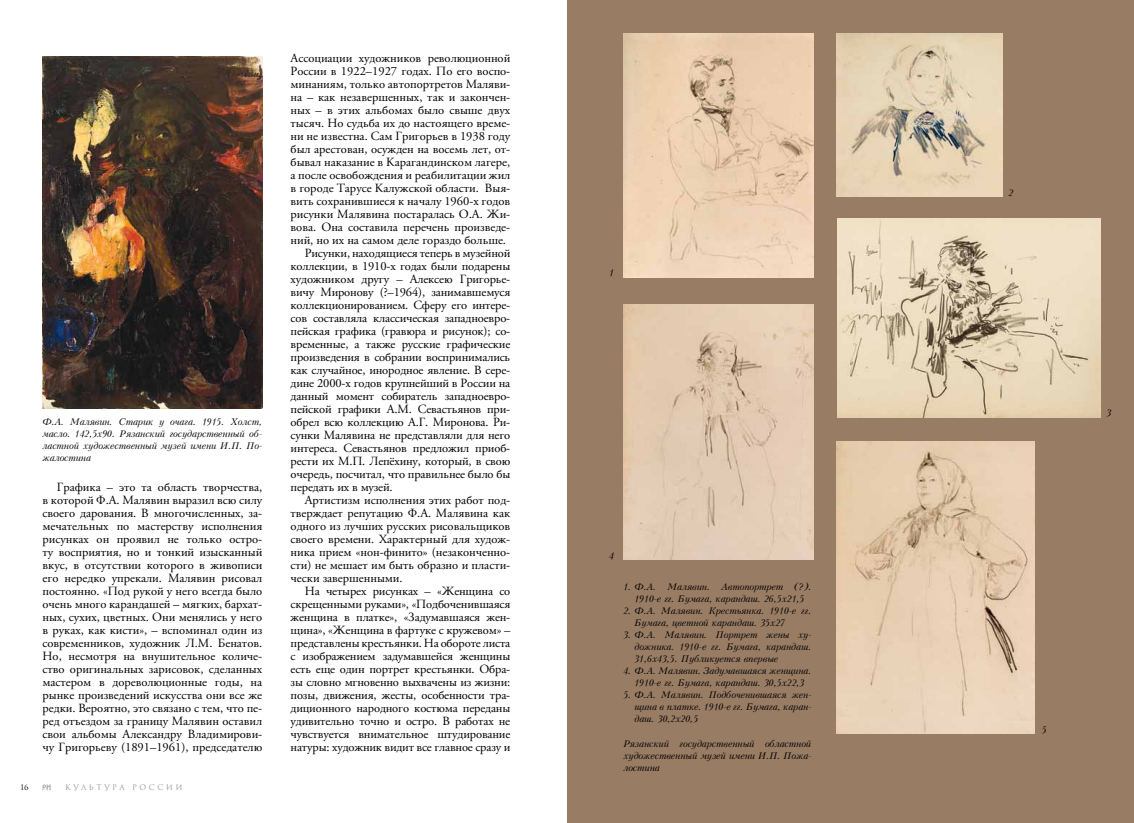
<style>
.page{position:relative;width:1134px;height:823px;background:#fff}
.page>*{position:absolute;margin:0;border:0;box-sizing:border-box;transform-origin:0 0}
.t1{font:12.5px/13px "APC Garamond";letter-spacing:-.01em;color:#000;text-align:justify}
.t2{font:italic 9px/12px "Kudryashev";letter-spacing:-.02em;color:#000;text-align:justify}
.t3{font:7.5px "Romul";letter-spacing:.33em;color:#939598}
.t4{font:7.5px "Romul";color:#000}
</style>
<div class="page">
<svg style="left:43px;top:784px;width:8px;height:5px"></svg>
<div style="left:567px;top:0;width:567px;height:822px;background:#997c64"></div>
<img style="left:837px;top:34px;width:165px;height:163px">
<img style="left:623px;top:34px;width:190px;height:243px">
<img style="left:623px;top:304px;width:190px;height:255px">
<img style="left:836px;top:441px;width:198px;height:292px">
<img style="left:43px;top:57px;width:219px;height:351px">
<img style="left:837px;top:219px;width:263px;height:198px">
<p class="t2" style="left:43px;top:415px;width:221px">Ф.А. Малявин. Старик у очага. 1915. Холст, масло. 142,5х90. Рязанский государственный об&shy;ластной художественный музей имени И.П. По&shy;жалостина</p>
<p class="t1" style="left:43px;top:480px;width:221px;text-indent:14px">Графика – это та область творчества, в которой Ф.А. Малявин выразил всю силу своего дарования. В многочисленных, за&shy;мечательных по мастерству исполнения рисунках он проявил не только остро&shy;ту восприятия, но и тонкий изысканный вкус, в отсутствии которого в живописи его нередко упрекали. Малявин рисовал постоянно. «Под рукой у него всегда было очень много карандашей – мягких, бархат&shy;ных, сухих, цветных. Они менялись у него в руках, как кисти», – вспоминал один из современников, художник Л.М. Бенатов.<br>Но, несмотря на внушительное количе&shy;ство оригинальных зарисовок, сделанных мастером в дореволюционные годы, на рынке произведений искусства они все же редки. Вероятно, это связано с тем, что пе&shy;ред отъездом за границу Малявин оставил свои альбомы Александру Владимирови&shy;чу Григорьеву (1891–1961), председателю</p>
<p class="t4" style="left:20px;top:782px;width:10px">16</p>
<p class="t3" style="left:65px;top:782px;width:119px">культура россии</p>
<p class="t1" style="left:291px;top:51px;width:221px">Ассоциации художников революционной</p>
<p class="t1" style="left:291px;top:64px;width:221px">России в 1922–1927 годах. По его воспо-</p>
<p class="t1" style="left:291px;top:77px;width:221px">минаниям, только автопортретов Маляви-</p>
<p class="t1" style="left:291px;top:90px;width:221px">на – как незавершенных, так и закончен-</p>
<p class="t1" style="left:291px;top:103px;width:221px">ных – в этих альбомах было свыше двух</p>
<p class="t1" style="left:291px;top:116px;width:221px">тысяч. Но судьба их до настоящего време-</p>
<p class="t1" style="left:291px;top:129px;width:221px">ни не известна. Сам Григорьев в 1938 году</p>
<p class="t1" style="left:291px;top:142px;width:221px">был арестован, осужден на восемь лет, от-</p>
<p class="t1" style="left:291px;top:155px;width:221px">бывал наказание в Карагандинском лагере,</p>
<p class="t1" style="left:291px;top:168px;width:221px">а после освобождения и реабилитации жил</p>
<p class="t1" style="left:291px;top:181px;width:221px">в городе Тарусе Калужской области. Выя-</p>
<p class="t1" style="left:291px;top:194px;width:221px">вить сохранившиеся к началу 1960-х годов</p>
<p class="t1" style="left:291px;top:207px;width:221px">рисунки Малявина постаралась О.А. Жи-</p>
<p class="t1" style="left:291px;top:220px;width:221px">вова. Она составила перечень произведе-</p>
<p class="t1" style="left:291px;top:233px;width:217px">ний, но их на самом деле гораздо больше.</p>
<p class="t1" style="left:305px;top:246px;width:207px">Рисунки, находящиеся теперь в музейной</p>
<p class="t1" style="left:291px;top:259px;width:221px">коллекции, в 1910-х годах были подарены</p>
<p class="t1" style="left:291px;top:272px;width:221px">художником другу – Алексею Григорье-</p>
<p class="t1" style="left:291px;top:285px;width:221px">вичу Миронову (?–1964), занимавшемуся</p>
<p class="t1" style="left:291px;top:298px;width:221px">коллекционированием. Сферу его интере-</p>
<p class="t1" style="left:291px;top:311px;width:221px">сов составляла классическая западноевро-</p>
<p class="t1" style="left:291px;top:324px;width:221px">пейская графика (гравюра и рисунок); со-</p>
<p class="t1" style="left:291px;top:337px;width:221px">временные, а также русские графические</p>
<p class="t1" style="left:291px;top:350px;width:221px">произведения в собрании воспринимались</p>
<p class="t1" style="left:291px;top:363px;width:221px">как случайное, инородное явление. В сере-</p>
<p class="t1" style="left:291px;top:376px;width:221px">дине 2000-х годов крупнейший в России на</p>
<p class="t1" style="left:291px;top:389px;width:221px">данный момент собиратель западноевро-</p>
<p class="t1" style="left:291px;top:402px;width:221px">пейской графики А.М. Севастьянов при-</p>
<p class="t1" style="left:291px;top:415px;width:221px">обрел всю коллекцию А.Г. Миронова. Ри-</p>
<p class="t1" style="left:291px;top:428px;width:221px">сунки Малявина не представляли для него</p>
<p class="t1" style="left:291px;top:441px;width:221px">интереса. Севастьянов предложил приоб-</p>
<p class="t1" style="left:291px;top:454px;width:221px">рести их М.П. Лепёхину, который, в свою</p>
<p class="t1" style="left:291px;top:467px;width:221px">очередь, посчитал, что правильнее было бы</p>
<p class="t1" style="left:291px;top:480px;width:104px">передать их в музей.</p>
<p class="t1" style="left:305px;top:493px;width:207px">Артистизм исполнения этих работ под-</p>
<p class="t1" style="left:291px;top:506px;width:221px">тверждает репутацию Ф.А. Малявина как</p>
<p class="t1" style="left:291px;top:519px;width:221px">одного из лучших русских рисовальщиков</p>
<p class="t1" style="left:291px;top:532px;width:221px">своего времени. Характерный для худож-</p>
<p class="t1" style="left:291px;top:545px;width:221px">ника прием «нон-финито» (незаконченно-</p>
<p class="t1" style="left:291px;top:558px;width:221px">сти) не мешает им быть образно и пласти-</p>
<p class="t1" style="left:291px;top:571px;width:113px">чески завершенными.</p>
<p class="t1" style="left:305px;top:584px;width:207px">На четырех рисунках – «Женщина со</p>
<p class="t1" style="left:291px;top:597px;width:221px">скрещенными руками», «Подбоченившаяся</p>
<p class="t1" style="left:291px;top:610px;width:221px">женщина в платке», «Задумавшаяся жен-</p>
<p class="t1" style="left:291px;top:623px;width:221px">щина», «Женщина в фартуке с кружевом» –</p>
<p class="t1" style="left:291px;top:636px;width:221px">представлены крестьянки. На обороте листа</p>
<p class="t1" style="left:291px;top:649px;width:221px">с изображением задумавшейся женщины</p>
<p class="t1" style="left:291px;top:662px;width:221px">есть еще один портрет крестьянки. Обра-</p>
<p class="t1" style="left:291px;top:675px;width:221px">зы словно мгновенно выхвачены из жизни:</p>
<p class="t1" style="left:291px;top:688px;width:221px">позы, движения, жесты, особенности тра-</p>
<p class="t1" style="left:291px;top:701px;width:221px">диционного народного костюма переданы</p>
<p class="t1" style="left:291px;top:714px;width:221px">удивительно точно и остро. В работах не</p>
<p class="t1" style="left:291px;top:727px;width:221px">чувствуется внимательное штудирование</p>
<p class="t1" style="left:291px;top:740px;width:221px">натуры: художник видит все главное сразу и</p>
<p class="t2" style="left:609px;top:267px;width:7px">1</p>
<p class="t2" style="left:609px;top:549px;width:7px">4</p>
<p class="t2" style="left:634px;top:581px;width:179px;text-indent:160px">(?).<br>1910-е гг. Бумага, карандаш. 26,5х21,5</p>
<p class="t2" style="left:634px;top:605px;width:179px;text-indent:-11px">2. Ф.А. Малявин. Крестьянка. 1910-е гг.<br>Бумага, цветной карандаш. 35х27</p>
<p class="t2" style="left:634px;top:629px;width:179px;text-indent:-11px">3. Ф.А. Малявин. Портрет жены ху&shy;дожника. 1910-е гг. Бумага, карандаш.<br>31,6х43,5. Публикуется впервые</p>
<p class="t2" style="left:623px;top:665px;width:190px;text-align:center">4. Ф.А. Малявин. Задумавшаяся женщина.<br>1910-е гг. Бумага, карандаш. 30,5х22,3</p>
<p class="t2" style="left:634px;top:689px;width:179px;text-indent:-11px">5. Ф.А. Малявин. Подбоченившаяся жен&shy;щина в платке. 1910-е гг. Бумага, каран&shy;даш. 30,2х20,5</p>
<p class="t2" style="left:623px;top:737px;width:190px">Рязанский государственный областной художественный музей имени И.П. Пожа&shy;лостина</p>
<p class="t2" style="left:623px;top:581px;width:34px">1. Ф.А.</p>
<p class="t2" style="left:667px;top:581px;width:44px">Малявин.</p>
<p class="t2" style="left:721px;top:581px;width:63px">Автопортрет</p>
<p class="t2" style="left:1008px;top:187px;width:7px">2</p>
<p class="t2" style="left:1106px;top:407px;width:7px">3</p>
<p class="t2" style="left:1042px;top:723px;width:7px">5</p>
</div>
